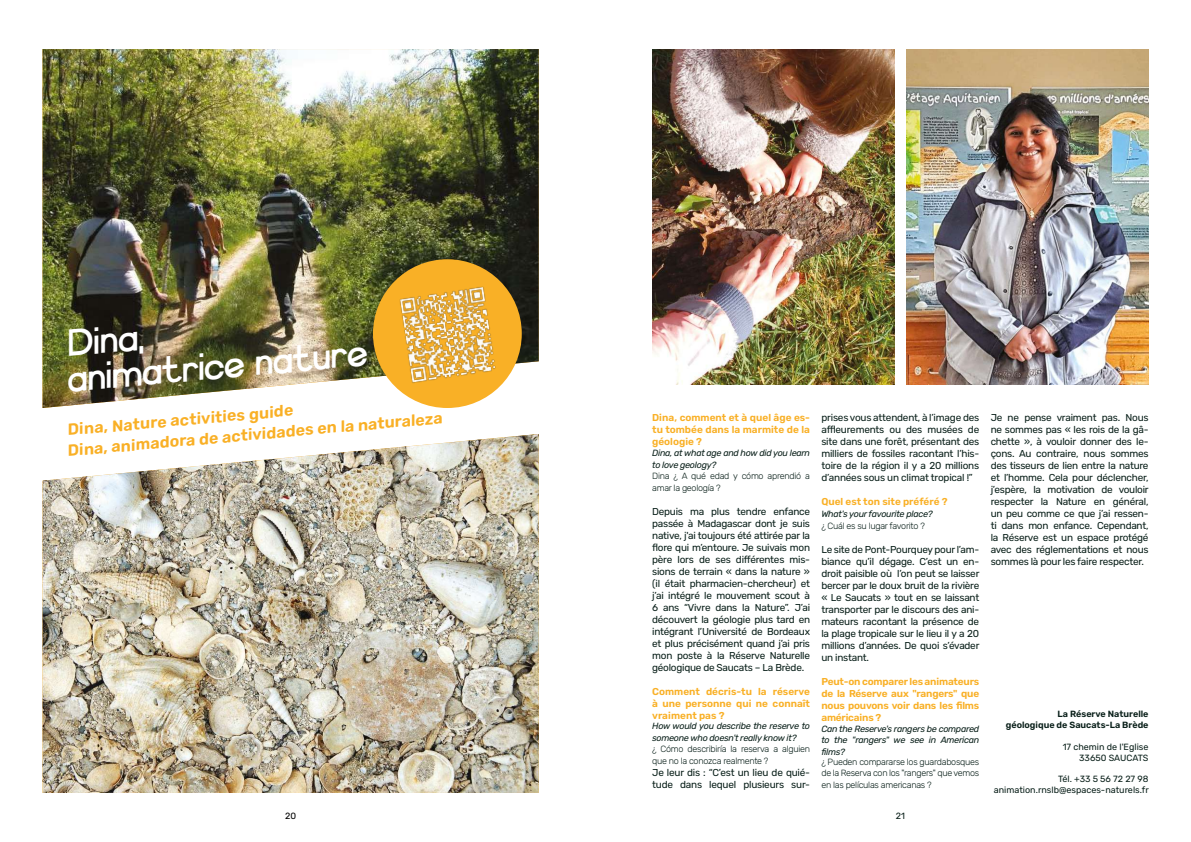
<style>
.page{position:relative;width:1191px;height:842px;background:#fff}
.page>*{position:absolute;margin:0;border:0;box-sizing:border-box;transform-origin:0 0}
.t1{font:43px/35.4px "Xonda Plus";color:#fff}
.t2{font:600 16px/20.6px "Rubik";color:#f9b026}
.t3{font:10px/12px "Rubik";letter-spacing:-.025em;color:#0a201a;text-align:justify}
.t4{font:600 10px/12px "Rubik";color:#f9b026;text-align:justify}
.t5{font:300 9px/12px "Rubik";letter-spacing:-.03em;color:#0a201a}
.t6{font:italic 9px/12px "Rubik";letter-spacing:-.03em;color:#0a201a}
.t7{font:9px/10.8px "Rubik";color:#0a201a;text-align:right}
.t8{font:600 9px/10.8px "Rubik";color:#0a201a;text-align:right}
.t9{font:9px "Rubik";color:#000}
</style>
<div class="page">
<img style="left:43px;top:49px;width:496px;height:359px">
<img style="left:43px;top:434px;width:496px;height:359px">
<div style="left:373px;top:259px;width:149px;height:149px;background:#f9b026;border-radius:50%"></div>
<img style="left:400px;top:286px;width:100px;height:101px">
<img style="left:652px;top:49px;width:242px;height:335px">
<img style="left:906px;top:49px;width:242px;height:335px">
<h1 class="t1" style="left:62px;top:325px;width:302px;rotate:-5deg">Dina,<br>animatrice nature</h1>
<h2 class="t2" style="left:65px;top:420px;width:378px;rotate:-5deg">Dina, Nature activities guide<br>Dina, animadora de actividades en la naturaleza</h2>
<p class="t4" style="left:652px;top:412px;width:159px">Dina, comment et à quel âge es&shy;tu tombée dans la marmite de la géologie ?</p>
<p class="t6" style="left:652px;top:447px;width:159px">Dina, at what age and how did you learn to love geology?</p>
<p class="t5" style="left:652px;top:470px;width:159px">Dina ¿ A qué edad y cómo aprendió a amar la geología ?</p>
<p class="t3" style="left:652px;top:505px;width:159px">Depuis ma plus tendre enfance passée à Madagascar dont je suis native, j'ai toujours été attirée par la flore qui m’entoure. Je suivais mon père lors de ses différentes mis&shy;sions de terrain « dans la nature » (il était pharmacien-chercheur) et j’ai intégré le mouvement scout à 6 ans “Vivre dans la Nature”. J’ai découvert la géologie plus tard en intégrant l’Université de Bordeaux et plus précisément quand j’ai pris mon poste à la Réserve Naturelle géologique de Saucats – La Brède.</p>
<p class="t4" style="left:652px;top:685px;width:159px">Comment décris-tu la réserve à une personne qui ne connaît vraiment pas ?</p>
<p class="t6" style="left:652px;top:720px;width:159px">How would you describe the reserve to someone who doesn't really know it?</p>
<p class="t5" style="left:652px;top:743px;width:159px">¿ Cómo describiría la reserva a alguien que no la conozca realmente ?</p>
<p class="t3" style="left:652px;top:767px;width:159px">Je leur dis : “C’est un lieu de quié&shy;tude dans lequel plusieurs sur-</p>
<p class="t3" style="left:821px;top:412px;width:159px">prises vous attendent, à l’image des affleurements ou des musées de site dans une forêt, présentant des milliers de fossiles racontant l’his&shy;toire de la région il y a 20 millions d’années sous un climat tropical !”</p>
<p class="t4" style="left:821px;top:496px;width:128px">Quel est ton site préféré ?</p>
<p class="t6" style="left:821px;top:508px;width:113px">What's your favourite place?</p>
<p class="t5" style="left:821px;top:520px;width:105px">¿ Cuál es su lugar favorito ?</p>
<p class="t3" style="left:821px;top:544px;width:160px">Le site de Pont-Pourquey pour l’am&shy;biance qu’il dégage. C’est un en&shy;droit paisible où l’on peut se laisser bercer par le doux bruit de la rivière « Le Saucats » tout en se laissant transporter par le discours des ani&shy;mateurs racontant la présence de la plage tropicale sur le lieu il y a 20 millions d’années. De quoi s’évader un instant.</p>
<p class="t4" style="left:821px;top:676px;width:159px">Peut-on comparer les animateurs de la Réserve aux "rangers" que nous pouvons voir dans les films américains ?</p>
<p class="t6" style="left:821px;top:723px;width:159px;line-height:10.8px">Can the Reserve's rangers be compared to the "rangers" we see in American</p>
<p class="t6" style="left:821px;top:746px;width:25px">films?</p>
<p class="t5" style="left:821px;top:757px;width:159px;line-height:10.8px">¿ Pueden compararse los guardabosques de la Reserva con los "rangers" que vemos</p>
<p class="t5" style="left:821px;top:779px;width:112px">en las películas americanas ?</p>
<p class="t9" style="left:285px;top:810px;width:12px">20</p>
<p class="t7" style="left:895px;top:810px;width:11px">21</p>
<p class="t3" style="left:990px;top:412px;width:160px">Je ne pense vraiment pas. Nous ne sommes pas « les rois de la gâ&shy;chette », à vouloir donner des le&shy;çons. Au contraire, nous sommes des tisseurs de lien entre la nature et l’homme. Cela pour déclencher, j’espère, la motivation de vouloir respecter la Nature en général, un peu comme ce que j’ai ressen&shy;ti dans mon enfance. Cependant, la Réserve est un espace protégé avec des réglementations et nous sommes là pour les faire respecter.</p>
<p class="t8" style="left:1005px;top:709px;width:144px">La Réserve Naturelle<br>géologique de Saucats-La Brède</p>
<p class="t7" style="left:1062px;top:741px;width:87px">17 chemin de l'Eglise<br>33650 SAUCATS</p>
<p class="t7" style="left:993px;top:774px;width:156px">Tél. +33 5 56 72 27 98 animation.rnslb@espaces-naturels.fr</p>
</div>
